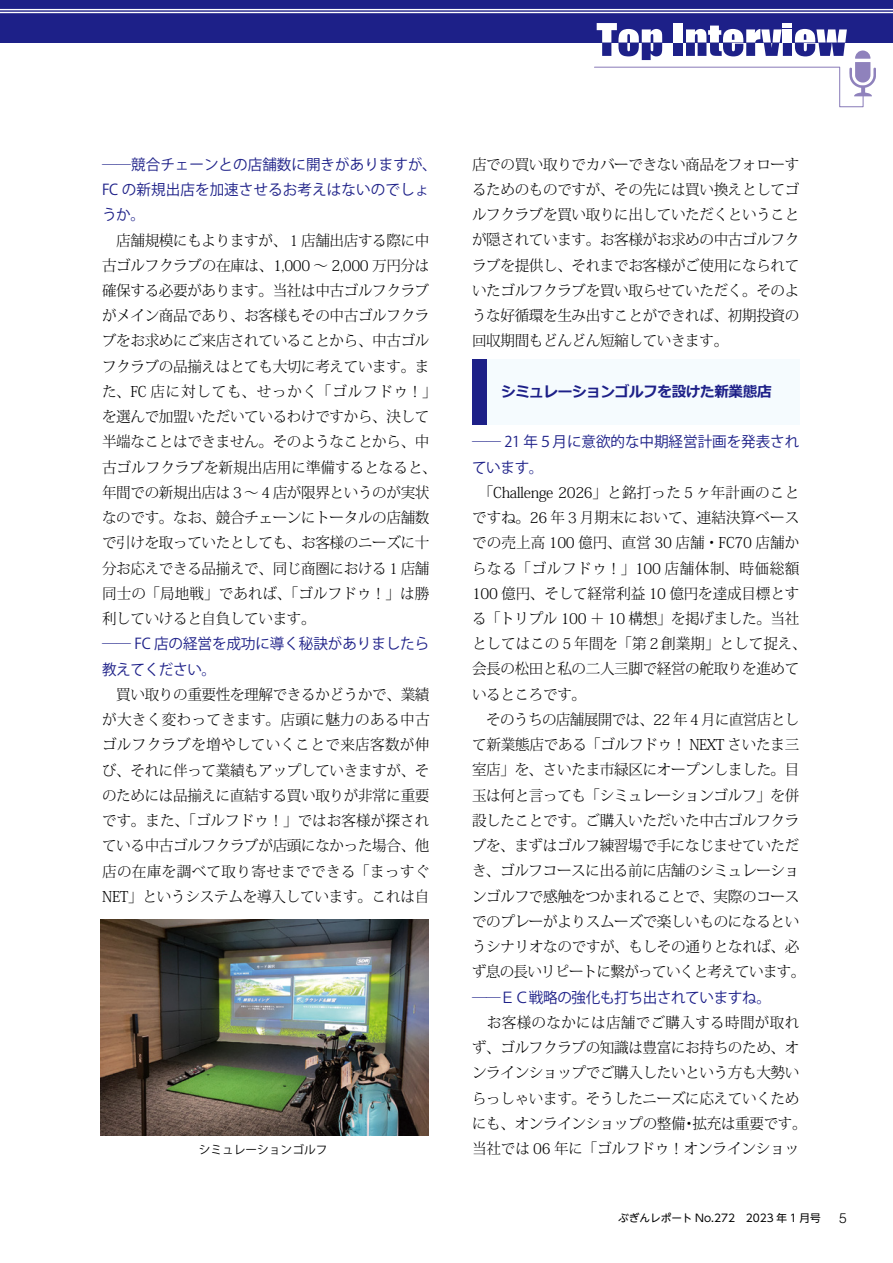
<style>
.page{position:relative;width:893px;height:1263px;background:#fff}
.page>*{position:absolute;margin:0;border:0;box-sizing:border-box;transform-origin:0 0}
.t1{font:300 14.85px/25.2px "Koz Min Pr 6 N";letter-spacing:-.025em;color:#000}
.t2{font:14.85px/25.2px "Koz Go Pr 6 N";letter-spacing:-.005em;color:#1d2088}
.t3{font:14.85px "Koz Go Pr 6 N";letter-spacing:-.025em;color:#1d2088}
.t4{font:700 14.85px "Meiryo";letter-spacing:-.025em;color:#1d2088}
.t5{font:300 13.8px "Helvetica LT Std";color:#000}
.t6{font:11.7px "Koz Go Pr 6 N";color:#000}
.t7{font:10.65px "UD Shin Go NT Pro";color:#000}
</style>
<div class="page">
<div style="left:0;top:0;width:893px;height:43px;background:#1d2088"></div>
<svg style="left:594px;top:23px;width:282px;height:85px"></svg>
<hr style="left:0;top:9px;width:893px;height:1px;background:#fff">
<hr style="left:0;top:12px;width:893px;height:1px;background:#fff">
<div style="left:472px;top:359px;width:327px;height:65px;background:#f5fbfe"></div>
<div style="left:472px;top:359px;width:15px;height:65px;background:#1d2088"></div>
<img style="left:101px;top:919px;width:327px;height:217px">
<p class="t2" style="left:102px;top:152px;width:336px">──競合チェーンとの店舗数に開きがありますが、<br>FC の新規出店を加速させるお考えはないのでしょうか。</p>
<p class="t1" style="left:102px;top:228px;width:336px">　店舗規模にもよりますが、１店舗出店する際に中古ゴルフクラブの在庫は、1,000 ～ 2,000 万円分は確保する必要があります。当社は中古ゴルフクラブがメイン商品であり、お客様もその中古ゴルフクラブをお求めにご来店されていることから、中古ゴルフクラブの品揃えはとても大切に考えています。また、FC 店に対しても、せっかく「ゴルフドゥ！」を選んで加盟いただいているわけですから、決して半端なことはできません。そのようなことから、中古ゴルフクラブを新規出店用に準備するとなると、年間での新規出店は３～４店が限界というのが実状なのです。なお、競合チェーンにトータルの店舗数で引けを取っていたとしても、お客様のニーズに十分お応えできる品揃えで、同じ商圏における１店舗同士の「局地戦」であれば、「ゴルフドゥ！」は勝利していけると自負しています。</p>
<p class="t2" style="left:102px;top:632px;width:329px">── FC 店の経営を成功に導く秘訣がありましたら教えてください。</p>
<p class="t1" style="left:102px;top:682px;width:329px;text-align:justify">　買い取りの重要性を理解できるかどうかで、業績が大きく変わってきます。店頭に魅力のある中古ゴルフクラブを増やしていくことで来店客数が伸び、それに伴って業績もアップしていきますが、そのためには品揃えに直結する買い取りが非常に重要です。また、「ゴルフドゥ！」ではお客様が探されている中古ゴルフクラブが店頭になかった場合、他店の在庫を調べて取り寄せまでできる「まっすぐNET」というシステムを導入しています。これは自</p>
<p class="t6" style="left:199px;top:1143px;width:130px">シミュレーションゴルフ</p>
<p class="t1" style="left:472px;top:152px;width:329px;text-align:justify">店での買い取りでカバーできない商品をフォローするためのものですが、その先には買い換えとしてゴルフクラブを買い取りに出していただくということが隠されています。お客様がお求めの中古ゴルフクラブを提供し、それまでお客様がご使用になられていたゴルフクラブを買い取らせていただく。そのような好循環を生み出すことができれば、初期投資の回収期間もどんどん短縮していきます。</p>
<p class="t4" style="left:487px;top:381px;width:286px">　シミュレーションゴルフを設けた新業態店</p>
<p class="t2" style="left:472px;top:430px;width:329px">── 21 年５月に意欲的な中期経営計画を発表されています。</p>
<p class="t1" style="left:472px;top:480px;width:336px">　「Challenge 2026」と銘打った５ヶ年計画のことですね。26 年３月期末において、連結決算ベースでの売上高 100 億円、直営 30 店舗・FC70 店舗からなる「ゴルフドゥ！」100 店舗体制、時価総額<br>100 億円、そして経常利益 10 億円を達成目標とする「トリプル 100 ＋ 10 構想」を掲げました。当社としてはこの５年間を「第２創業期」として捉え、会長の松田と私の二人三脚で経営の舵取りを進めているところです。<br>　そのうちの店舗展開では、22 年４月に直営店として新業態店である「ゴルフドゥ！ NEXT さいたま三室店」を、さいたま市緑区にオープンしました。目玉は何と言っても「シミュレーションゴルフ」を併設したことです。ご購入いただいた中古ゴルフクラブを、まずはゴルフ練習場で手になじませていただき、ゴルフコースに出る前に店舗のシミュレーションゴルフで感触をつかまれることで、実際のコースでのプレーがよりスムーズで楽しいものになるというシナリオなのですが、もしその通りとなれば、必ず息の長いリピートに繋がっていくと考えています。</p>
<p class="t3" style="left:472px;top:989px;width:300px">──ＥＣ戦略の強化も打ち出されていますね。</p>
<p class="t1" style="left:472px;top:1010px;width:336px">　お客様のなかには店舗でご購入する時間が取れず、ゴルフクラブの知識は豊富にお持ちのため、オンラインショップでご購入したいという方も大勢いらっしゃいます。そうしたニーズに応えていくためにも、オンラインショップの整備・拡充は重要です。当社では 06 年に「ゴルフドゥ！オンラインショッ</p>
<p class="t7" style="left:618px;top:1210px;width:204px">ぶぎんレポート No.272　2023 年 1 月号</p>
<p class="t5" style="left:839px;top:1209px;width:9px">5</p>
</div>
